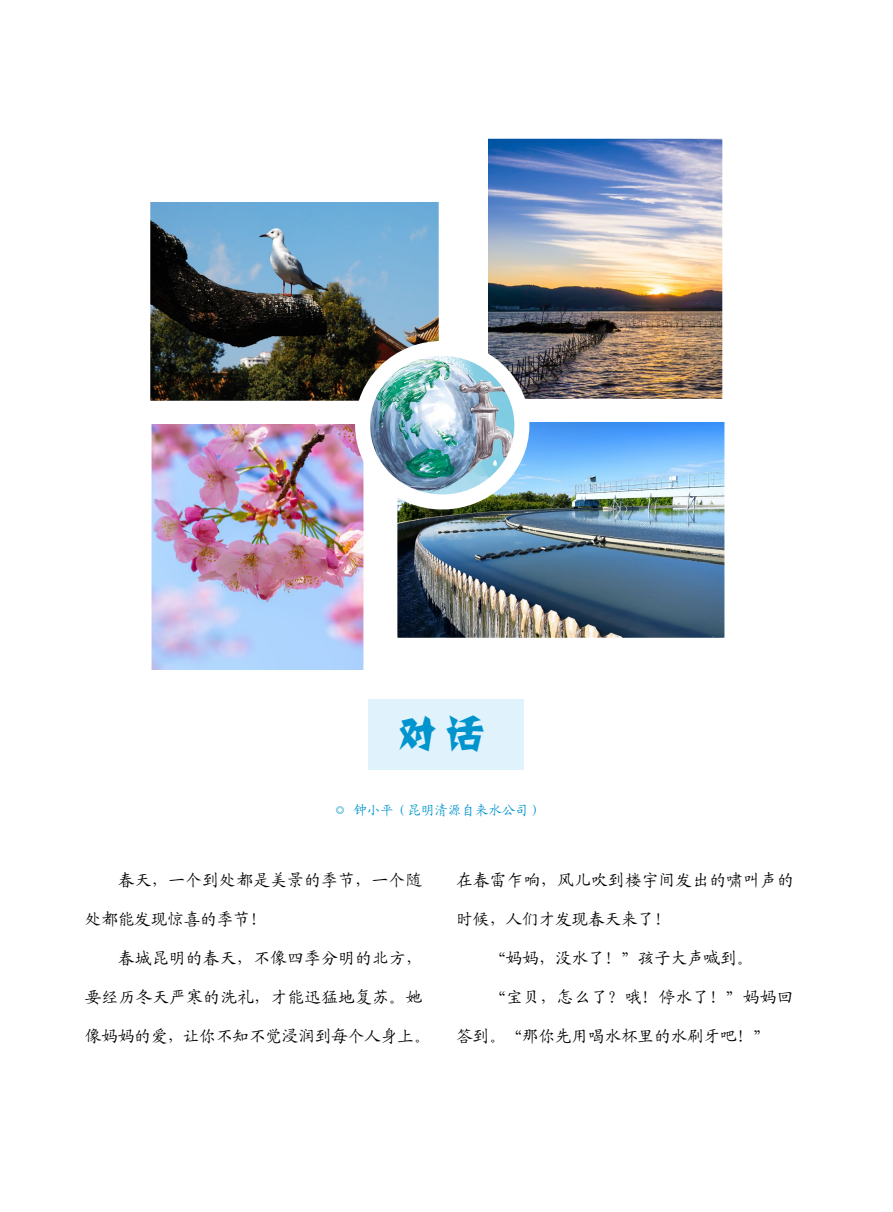
<style>
.page{position:relative;width:893px;height:1212px;background:#fff}
.page>*{position:absolute;margin:0;border:0;box-sizing:border-box;transform-origin:0 0}
.t1{font:37.5px "FZJZJW GB1 0";color:#0094ce}
.t2{font:16.5px "Kai Ti GB2312";letter-spacing:.025em;color:#000}
.t3{font:16.5px "Kai Ti GB2312";color:#000}
.t4{font:13.5px "Kai Ti GB2312";color:#0094ce}
.s1{font-size:38.7px}
</style>
<div class="page">
<img style="left:489px;top:139px;width:233px;height:259px">
<img style="left:398px;top:423px;width:326px;height:214px">
<img style="left:151px;top:202px;width:287px;height:198px">
<img style="left:152px;top:424px;width:211px;height:245px">
<img style="left:363px;top:348px;width:159px;height:154px">
<div style="left:355px;top:341px;width:174px;height:168px;border:15px solid #fff;border-radius:50%"></div>
<div style="left:369px;top:699px;width:155px;height:71px;background:#e0f2fc"></div>
<h1 class="t1" style="left:399px;top:714px;width:87px">对 <span class="s1">话</span></h1>
<p class="t4" style="left:333px;top:804px;width:211px">◎ 钟小平（昆明清源自来水公司）</p>
<p class="t2" style="left:118px;top:871px;width:306px">春天，一个到处都是美景的季节，一个随</p>
<p class="t3" style="left:85px;top:910px;width:183px">处都能发现惊喜的季节！</p>
<p class="t2" style="left:118px;top:949px;width:306px">春城昆明的春天，不像四季分明的北方，</p>
<p class="t2" style="left:85px;top:988px;width:339px">要经历冬天严寒的洗礼，才能迅猛地复苏。她</p>
<p class="t3" style="left:85px;top:1027px;width:347px">像妈妈的爱，让你不知不觉浸润到每个人身上。</p>
<p class="t2" style="left:456px;top:871px;width:339px">在春雷乍响，风儿吹到楼宇间发出的啸叫声的</p>
<p class="t3" style="left:456px;top:910px;width:216px">时候，人们才发现春天来了！</p>
<p class="t3" style="left:489px;top:949px;width:265px">“妈妈，没水了！”孩子大声喊到。</p>
<p class="t2" style="left:489px;top:988px;width:306px">“宝贝，怎么了？哦！停水了！”妈妈回</p>
<p class="t3" style="left:456px;top:1027px;width:315px">答到。“那你先用喝水杯里的水刷牙吧！”</p>
</div>
